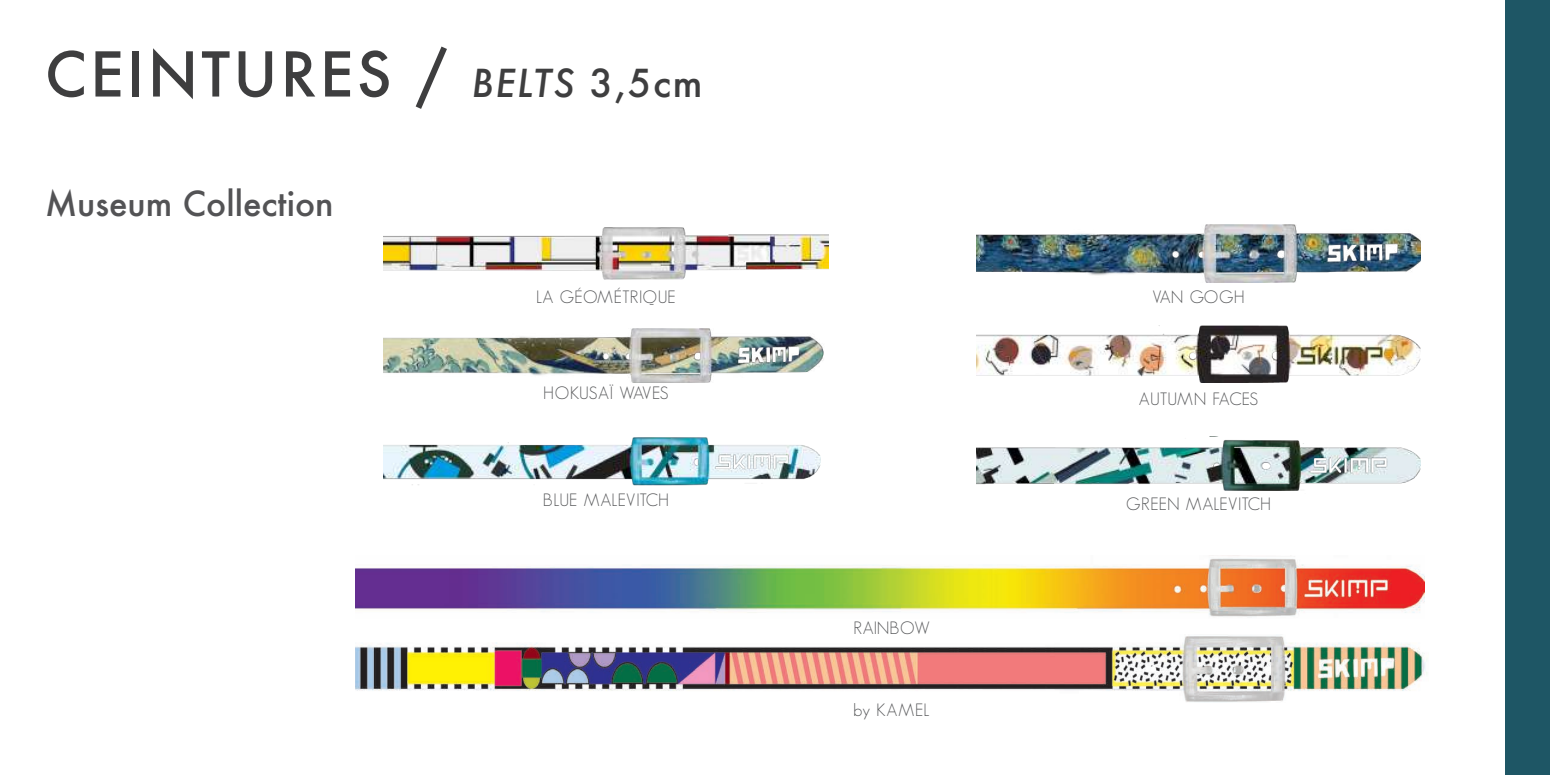
<style>
.page{position:relative;width:1550px;height:775px;background:#fff}
.page>*{position:absolute;margin:0;border:0;box-sizing:border-box;transform-origin:0 0}
.t1{font:500 60px "Futura";letter-spacing:.05em;color:#3e3e3f}
.t2{font:500 33.5px "Futura";color:#535355}
.t3{font:300 17.5px "Geosans";letter-spacing:.005em;color:#57585a}
.s1{font-style:italic;font-size:37.5px}
.s2{font-size:37.5px}
</style>
<div class="page">
<div style="left:1505px;top:0;width:45px;height:775px;background:#1e5665"></div>
<img style="left:384px;top:227px;width:444px;height:53px">
<img style="left:384px;top:329px;width:440px;height:54px">
<img style="left:384px;top:437px;width:436px;height:49px">
<img style="left:976px;top:326px;width:445px;height:57px">
<img style="left:976px;top:436px;width:445px;height:55px">
<img style="left:355px;top:636px;width:1072px;height:66px">
<img style="left:355px;top:555px;width:1069px;height:62px">
<img style="left:976px;top:225px;width:445px;height:57px">
<h1 class="t1" style="left:45px;top:33px;width:659px">CEINTURES / <span class="s1">BELTS</span> <span class="s2">3,5cm</span></h1>
<h2 class="t2" style="left:45px;top:180px;width:290px">Museum Collection</h2>
<p class="t3" style="left:536px;top:287px;width:141px">LA GÉOMÉTRIQUE</p>
<p class="t3" style="left:543px;top:383px;width:127px">HOKUSAÏ WAVES</p>
<p class="t3" style="left:1152px;top:287px;width:94px">VAN GOGH</p>
<p class="t3" style="left:1139px;top:389px;width:121px">AUTUMN FACES</p>
<p class="t3" style="left:543px;top:490px;width:128px">BLUE MALEVITCH</p>
<p class="t3" style="left:1126px;top:494px;width:146px">GREEN MALEVITCH</p>
<p class="t3" style="left:853px;top:618px;width:78px">RAINBOW</p>
<p class="t3" style="left:854px;top:700px;width:78px">by KAMEL</p>
</div>
